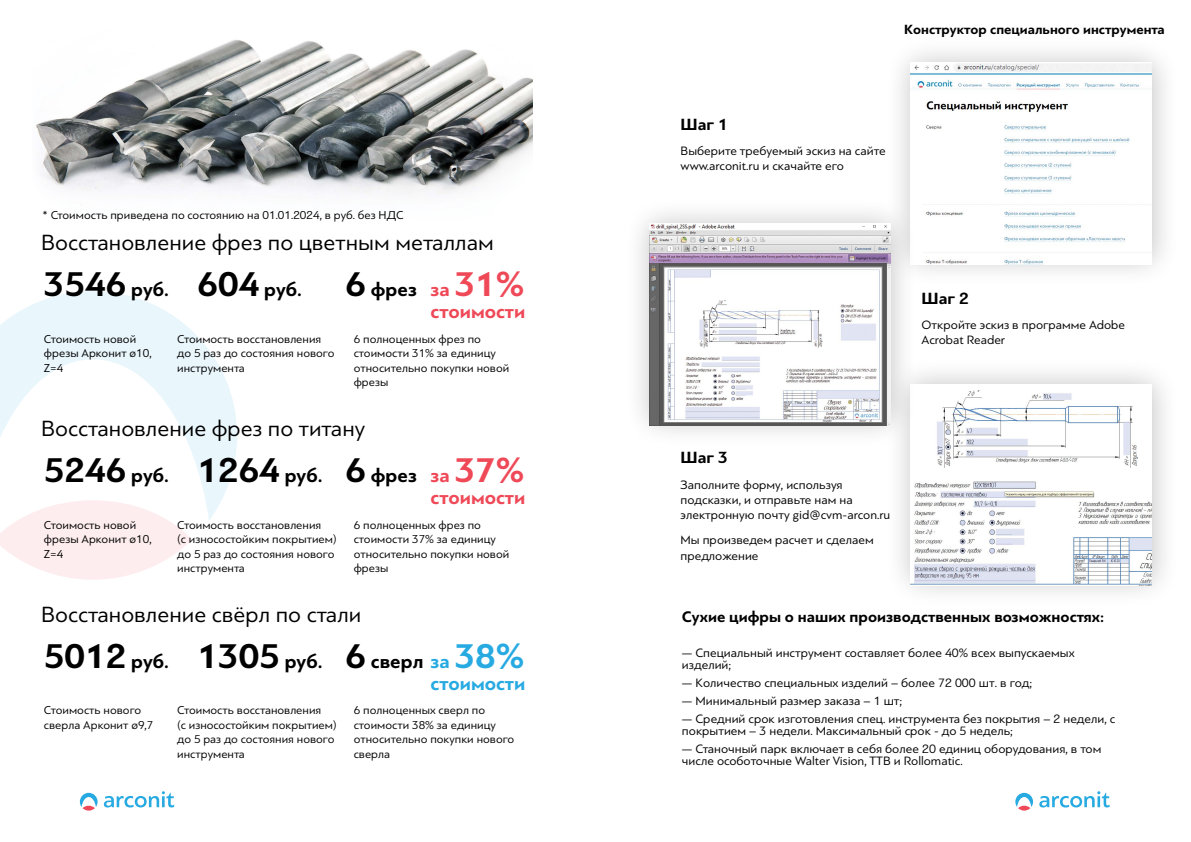
<style>
.page{position:relative;width:1191px;height:842px;background:#fff}
.page>*{position:absolute;margin:0;border:0;box-sizing:border-box;transform-origin:0 0}
.t1{font:700 36px "PF Bague Sans Pro";color:#000}
.t2{font:700 36px "PF Bague Sans Pro";color:#ef4958}
.t3{font:700 36px "PF Bague Sans Pro";color:#27aae1}
.t4{font:23px "PF Bague Sans Pro";color:#000}
.t5{font:700 20px "PF Bague Sans Pro";color:#000}
.t6{font:700 20px "PF Bague Sans Pro";color:#ef4958}
.t7{font:700 20px "PF Bague Sans Pro";color:#27aae1}
.t8{font:700 17px "PF Bague Sans Pro";color:#000}
.t9{font:700 16px "PF Bague Sans Pro";color:#000}
.t10{font:700 14px "PF Bague Sans Pro";color:#000}
.t11{font:12.7px/15.2px "PF Bague Sans Pro";color:#000}
.t12{font:12px/14.4px "PF Bague Sans Pro";color:#000}
.s1{font-size:20px}
.s2{font-size:36px}
</style>
<div class="page">
<img style="left:36px;top:40px;width:497px;height:155px">
<svg style="left:0;top:291px;width:237px;height:229px"></svg>
<svg style="left:0;top:500px;width:192px;height:80px"></svg>
<svg style="left:1039px;top:791px;width:70px;height:16px"></svg>
<svg style="left:1015px;top:793px;width:18px;height:14px"></svg>
<div style="left:1018px;top:806px;width:12px;height:5px;background:#ef4958;border-radius:50%"></div>
<svg style="left:104px;top:791px;width:70px;height:16px"></svg>
<svg style="left:80px;top:793px;width:18px;height:14px"></svg>
<svg style="left:83px;top:806px;width:12px;height:5px"></svg>
<div style="left:884px;top:36px;width:295px;height:251px;background:#000;opacity:.25"></div>
<img style="left:910px;top:63px;width:241px;height:201px">
<div style="left:884px;top:358px;width:295px;height:250px;background:#000;opacity:.25"></div>
<img style="left:910px;top:384px;width:241px;height:202px">
<div style="left:623px;top:197px;width:295px;height:250px;background:#000;opacity:.25"></div>
<img style="left:649px;top:224px;width:241px;height:201px">
<p class="t12" style="left:43px;top:208px;width:363px">* Стоимость приведена по состоянию на 01.01.2024, в руб. без НДС</p>
<h2 class="t4" style="left:41px;top:229px;width:454px">Восстановление фрез по цветным металлам</h2>
<h1 class="t1" style="left:44px;top:263px;width:127px">3546 <span class="s1">руб.</span></h1>
<h1 class="t2" style="left:430px;top:263px;width:95px"><span class="s1">за</span> 31%</h1>
<h3 class="t6" style="left:430px;top:300px;width:96px">стоимости</h3>
<h3 class="t5" style="left:197px;top:278px;width:106px"><span class="s2">604</span> руб.</h3>
<h3 class="t5" style="left:345px;top:278px;width:73px"><span class="s2">6</span> фрез</h3>
<p class="t12" style="left:44px;top:332px;width:109px">Стоимость новой фрезы Арконит ø10,<br>Z=4</p>
<p class="t12" style="left:177px;top:332px;width:159px">Стоимость восстановления до 5 раз до состояния нового инструмента</p>
<p class="t12" style="left:354px;top:332px;width:157px">6 полноценных фрез по стоимости 31% за единицу относительно покупки новой фрезы</p>
<h2 class="t4" style="left:41px;top:415px;width:326px">Восстановление фрез по титану</h2>
<h1 class="t1" style="left:44px;top:448px;width:280px">5246 <span class="s1">руб.</span> 1264 <span class="s1">руб.</span></h1>
<h1 class="t2" style="left:430px;top:448px;width:95px"><span class="s1">за</span> 37%</h1>
<h3 class="t6" style="left:430px;top:485px;width:96px">стоимости</h3>
<h3 class="t5" style="left:345px;top:463px;width:73px"><span class="s2">6</span> фрез</h3>
<p class="t12" style="left:44px;top:518px;width:109px">Стоимость новой фрезы Арконит ø10,<br>Z=4</p>
<p class="t12" style="left:177px;top:518px;width:161px">Стоимость восстановления<br>(с износостойким покрытием) до 5 раз до состояния нового инструмента</p>
<p class="t12" style="left:354px;top:518px;width:157px">6 полноценных фрез по стоимости 37% за единицу относительно покупки новой фрезы</p>
<h2 class="t4" style="left:41px;top:601px;width:322px">Восстановление свёрл по стали</h2>
<h1 class="t1" style="left:44px;top:634px;width:280px">5012 <span class="s1">руб.</span> 1305 <span class="s1">руб.</span></h1>
<h1 class="t3" style="left:430px;top:634px;width:95px"><span class="s1">за</span> 38%</h1>
<h3 class="t7" style="left:430px;top:671px;width:96px">стоимости</h3>
<h3 class="t5" style="left:345px;top:649px;width:79px"><span class="s2">6</span> сверл</h3>
<p class="t12" style="left:44px;top:703px;width:111px">Стоимость нового сверла Арконит ø9,7</p>
<p class="t12" style="left:177px;top:703px;width:161px">Стоимость восстановления<br>(с износостойким покрытием) до 5 раз до состояния нового инструмента</p>
<p class="t12" style="left:354px;top:703px;width:162px">6 полноценных сверл по стоимости 38% за единицу относительно покупки нового сверла</p>
<p class="t10" style="left:904px;top:21px;width:262px">Конструктор cпециального инструмента</p>
<h3 class="t8" style="left:680px;top:114px;width:49px">Шаг 1</h3>
<p class="t11" style="left:680px;top:143px;width:206px">Выберите требуемый эскиз на сайте www.arconit.ru и скачайте его</p>
<h3 class="t8" style="left:921px;top:288px;width:49px">Шаг 2</h3>
<p class="t11" style="left:921px;top:317px;width:205px">Откройте эскиз в программе Adobe<br>Acrobat Reader</p>
<h3 class="t8" style="left:680px;top:447px;width:49px">Шаг 3</h3>
<p class="t11" style="left:680px;top:477px;width:211px">Заполните форму, используя подсказки, и отправьте нам на электронную почту gid@cvm-arcon.ru</p>
<p class="t11" style="left:680px;top:533px;width:195px">Мы произведем расчет и сделаем предложение</p>
<h3 class="t9" style="left:682px;top:607px;width:424px">Сухие цифры о наших производственных возможностях:</h3>
<p class="t11" style="left:682px;top:646px;width:394px;line-height:12px">— Специальный инструмент составляет более 40% всех выпускаемых изделий;</p>
<p class="t11" style="left:682px;top:675px;width:352px">— Количество специальных изделий – более 72 000 шт. в год;</p>
<p class="t11" style="left:682px;top:693px;width:222px">— Минимальный размер заказа – 1 шт;</p>
<p class="t11" style="left:682px;top:712px;width:435px;line-height:12px">— Средний срок изготовления спец. инструмента без покрытия – 2 недели, с покрытием – 3 недели. Максимальный срок - до 5 недель;</p>
<p class="t11" style="left:682px;top:742px;width:421px;line-height:12px">— Станочный парк включает в себя более 20 единиц оборудования, в том числе особоточные Walter Vision, TTB и Rollomatic.</p>
</div>
